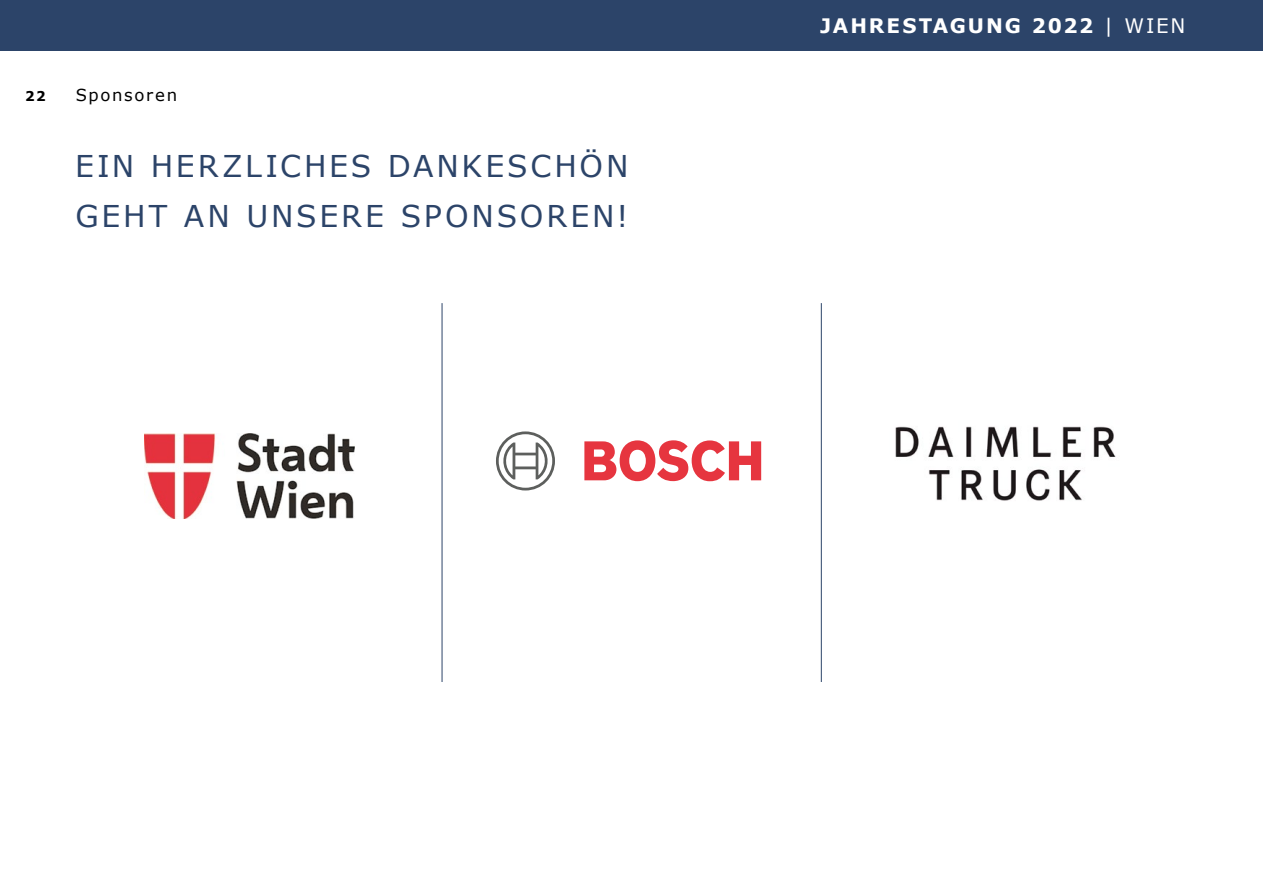
<style>
.page{position:relative;width:1263px;height:893px;background:#fff}
.page>*{position:absolute;margin:0;border:0;box-sizing:border-box;transform-origin:0 0}
.KAS_Head_20{font:30px "Verdana";letter-spacing:.09em;color:#2c4469}
.KAS_Head_20-2{font:700 19.95px "Verdana";letter-spacing:.095em;color:#fff}
.KAS_Head_20-3{font:19.95px "Verdana";color:#fff}
.KAS_Rubrik_11pt{font:16.5px "Verdana";letter-spacing:.1em;color:#000}
.t1{font:700 13.5px "Verdana";color:#000}
</style>
<div class="page">
<div style="left:0;top:0;width:1263px;height:51px;background:#2c4469"></div>
<svg style="left:584px;top:440px;width:177px;height:41px"></svg>
<svg style="left:496px;top:431px;width:59px;height:59px"></svg>
<hr style="left:442px;top:303px;width:1px;height:379px;background:#2c4469">
<hr style="left:821px;top:303px;width:1px;height:379px;background:#2c4469">
<img style="left:144px;top:434px;width:210px;height:84px">
<img style="left:895px;top:426px;width:221px;height:75px">
<p class="t1" style="left:25px;top:87px;width:22px">22</p>
<p class="KAS_Rubrik_11pt" style="left:76px;top:84px;width:103px">Sponsoren</p>
<p class="KAS_Head_20" style="left:75px;top:145px;width:555px">EIN HERZLICHES DANKESCHÖN</p>
<p class="KAS_Head_20" style="left:75px;top:196px;width:554px">GEHT AN UNSERE SPONSOREN!</p>
<p class="KAS_Head_20-2" style="left:820px;top:11px;width:274px">JAHRESTAGUNG 2022</p>
<p class="KAS_Head_20-3" style="left:1104px;top:12px;width:83px">| WIEN</p>
</div>
